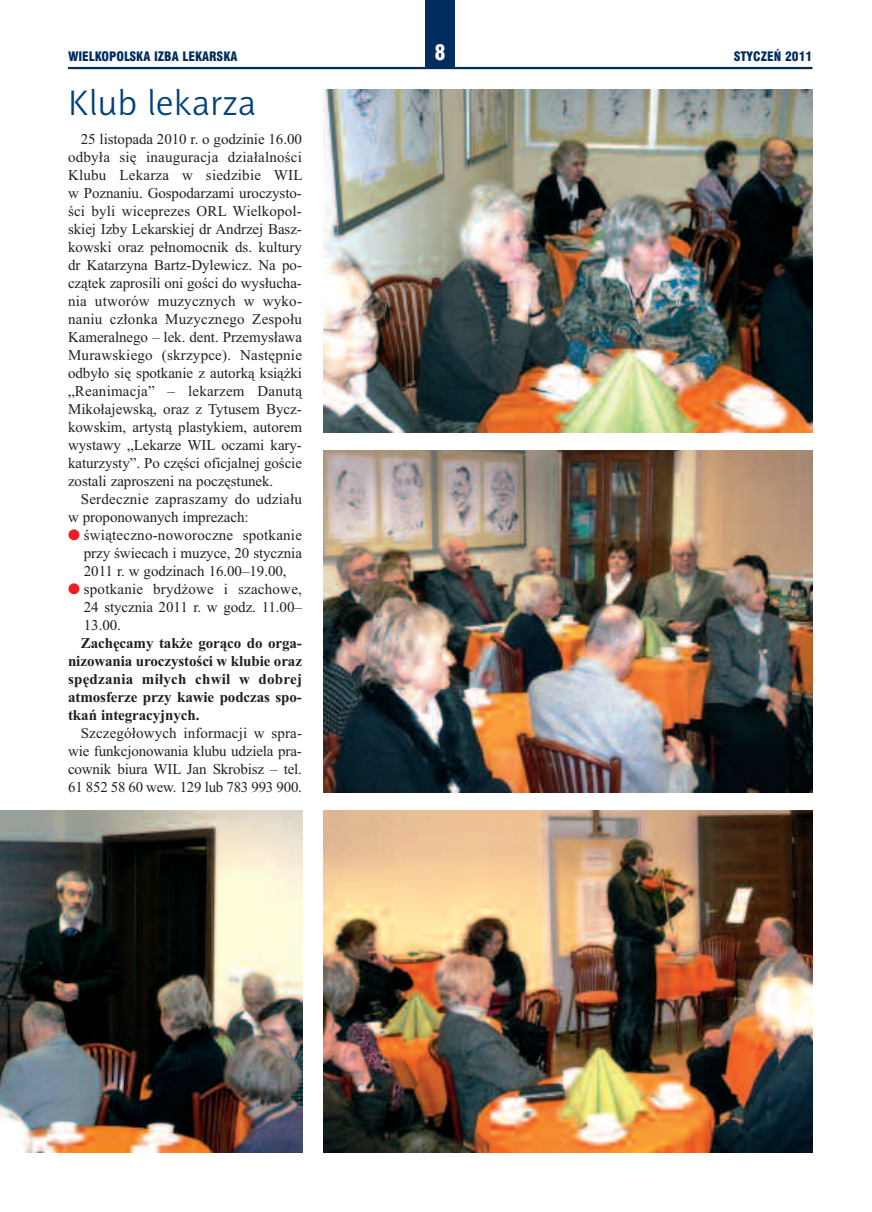
<style>
.page{position:relative;width:872px;height:1212px;background:#fff}
.page>*{position:absolute;margin:0;border:0;box-sizing:border-box;transform-origin:0 0}
.t1{font:36px "Naomi Sans EFNTT Light";color:#004279}
.t2{font:21px "Swis 721 Blk Cn EU";color:#fff}
.t3{font:15px/18px "Times New Roman";letter-spacing:-.005em;color:#231f20;text-align:justify}
.t4{font:700 15px/18px "Times New Roman";letter-spacing:-.005em;color:#231f20;text-align:justify}
.t5{font:15px/18px "Times New Roman";letter-spacing:.015em;color:#231f20}
.t6{font:12.75px "Swis 721 Blk Cn EU";color:#002d5e}
</style>
<div class="page">
<hr style="left:68px;top:67px;width:744px;height:2px;background:#002d5e">
<div style="left:425px;top:0;width:30px;height:68px;background:#002d5e"></div>
<img style="left:0;top:810px;width:302px;height:342px">
<img style="left:323px;top:89px;width:489px;height:343px">
<img style="left:323px;top:450px;width:489px;height:342px">
<img style="left:323px;top:810px;width:489px;height:342px">
<p class="t6" style="left:68px;top:48px;width:171px">WIELKOPOLSKA IZBA LEKARSKA</p>
<h2 class="t2" style="left:434px;top:40px;width:13px">8</h2>
<p class="t6" style="left:733px;top:48px;width:80px">STYCZEŃ 2011</p>
<h1 class="t1" style="left:68px;top:82px;width:190px">Klub lekarza</h1>
<p class="t3" style="left:68px;top:130px;width:236px;text-indent:13px">25 listopada 2010 r. o godzinie 16.00 odbyła się inauguracja działalności Klubu Lekarza w siedzibie WIL w Poznaniu. Gospodarzami uroczysto&shy;ści byli wiceprezes ORL Wielkopol&shy;skiej Izby Lekarskiej dr Andrzej Basz&shy;kowski oraz pełnomocnik ds. kultury dr Katarzyna Bartz-Dylewicz. Na po&shy;czątek zaprosili oni gości do wysłucha&shy;nia utworów muzycznych w wyko&shy;naniu członka Muzycznego Zespołu Kameralnego – lek. dent. Przemysława Murawskiego (skrzypce). Następnie odbyło się spotkanie z autorką książki „Reanimacja” – lekarzem Danutą Mikołajewską, oraz z Tytusem Bycz&shy;kowskim, artystą plastykiem, autorem wystawy „Lekarze WIL oczami kary&shy;katurzysty”. Po części oficjalnej goście zostali zaproszeni na poczęstunek.</p>
<p class="t5" style="left:68px;top:490px;width:235px;text-indent:13px">Serdecznie zapraszamy do udziału w proponowanych imprezach:</p>
<p class="t3" style="left:84px;top:526px;width:220px;text-align:left">świąteczno-noworoczne spotkanie przy świecach i muzyce, 20 stycznia<br>2011 r. w godzinach 16.00–19.00, spotkanie brydżowe i szachowe,<br>24 stycznia 2011 r. w godz. 11.00–<br>13.00.</p>
<p class="t4" style="left:68px;top:634px;width:235px;text-indent:13px">Zachęcamy także gorąco do orga&shy;nizowania uroczystości w klubie oraz spędzania miłych chwil w dobrej atmosferze przy kawie podczas spo&shy;tkań integracyjnych.</p>
<p class="t3" style="left:68px;top:724px;width:235px;text-indent:13px">Szczegółowych informacji w spra&shy;wie funkcjonowania klubu udziela pra&shy;cownik biura WIL Jan Skrobisz – tel.<br>61 852 58 60 wew. 129 lub 783 993 900.</p>
</div>
